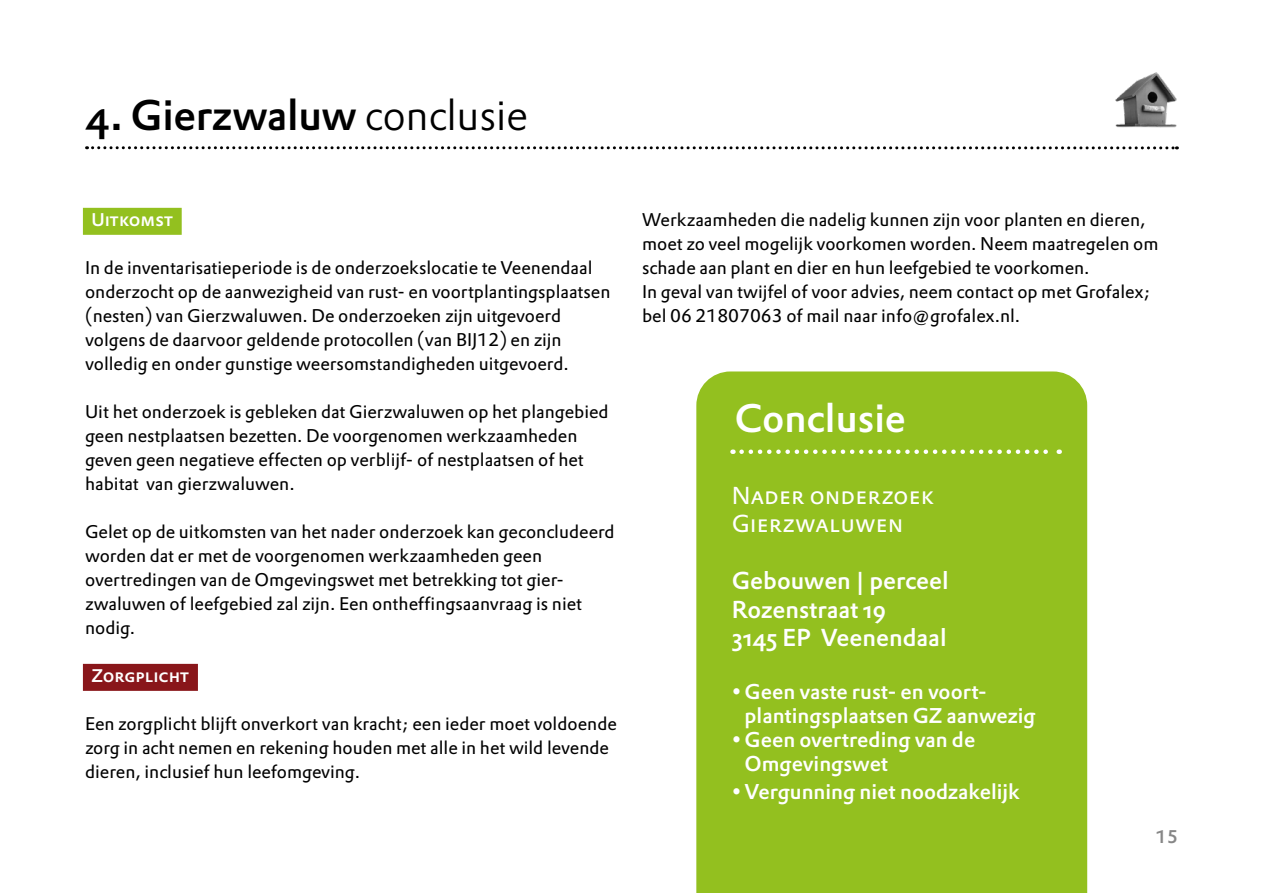
<style>
.page{position:relative;width:1263px;height:893px;background:#fff}
.page>*{position:absolute;margin:0;border:0;box-sizing:border-box;transform-origin:0 0}
.t1{font:42px "DTL Prokyon ST Medium";letter-spacing:-.01em;color:#000}
.t2{font:39px "DTL Prokyon T Medium";color:#fff}
.t3{font:24px/28.5px "DTL Prokyon ST Medium";color:#fff}
.t4{font:24px/28.5px "DTL Prokyon T Caps";color:#fff}
.t5{font:21px/24px "DTL Prokyon ST Medium";color:#fff}
.t6{font:18px/24px "DTL Prokyon T";color:#000}
.t7{font:500 18px "DTL Prokyon T Caps";color:#fff}
.t8{font:18px "DTL Prokyon T Medium";color:#878787}
.s1{font-family:"DTL Prokyon ST Light"}
</style>
<div class="page">
<svg style="left:87px;top:146px;width:1090px;height:3px"></svg>
<div style="left:83px;top:208px;width:99px;height:27px;background:#93c01f"></div>
<div style="left:83px;top:664px;width:115px;height:27px;background:#89161a"></div>
<div style="left:696px;top:371px;width:391px;height:522px;background:#93c01f"></div>
<svg style="left:741px;top:449px;width:319px;height:5px"></svg>
<img style="left:1115px;top:72px;width:62px;height:55px">
<svg style="left:733px;top:688px;width:7px;height:6px"></svg>
<svg style="left:733px;top:736px;width:7px;height:6px"></svg>
<svg style="left:733px;top:789px;width:6px;height:6px"></svg>
<h1 class="t1" style="left:85px;top:88px;width:444px">4. Gierzwaluw <span class="s1">conclusie</span></h1>
<p class="t7" style="left:91px;top:208px;width:83px">Uitkomst</p>
<p class="t6" style="left:85px;top:256px;width:527px">In de inventarisatieperiode is de onderzoekslocatie te Veenendaal onderzocht op de aanwezigheid van rust- en voortplantingsplaatsen (nesten) van Gierzwaluwen. De onderzoeken zijn uitgevoerd volgens de daarvoor geldende protocollen (van BIJ12) en zijn volledig en onder gunstige weersomstandigheden uitgevoerd.</p>
<p class="t6" style="left:85px;top:400px;width:525px">Uit het onderzoek is gebleken dat Gierzwaluwen op het plangebied geen nestplaatsen bezetten. De voorgenomen werkzaamheden geven geen negatieve effecten op verblijf- of nestplaatsen of het habitat van gierzwaluwen.</p>
<p class="t6" style="left:85px;top:520px;width:531px">Gelet op de uitkomsten van het nader onderzoek kan geconcludeerd worden dat er met de voorgenomen werkzaamheden geen overtredingen van de Omgevingswet met betrekking tot gier&shy;zwaluwen of leefgebied zal zijn. Een ontheffingsaanvraag is niet nodig.</p>
<p class="t7" style="left:91px;top:664px;width:99px">Zorgplicht</p>
<p class="t6" style="left:85px;top:712px;width:533px">Een zorgplicht blijft onverkort van kracht; een ieder moet voldoende zorg in acht nemen en rekening houden met alle in het wild levende dieren, inclusief hun leefomgeving.</p>
<p class="t6" style="left:642px;top:208px;width:518px">Werkzaamheden die nadelig kunnen zijn voor planten en dieren, moet zo veel mogelijk voorkomen worden. Neem maatregelen om schade aan plant en dier en hun leefgebied te voorkomen.<br>In geval van twijfel of voor advies, neem contact op met Grofalex; bel 06 21807063 of mail naar info@grofalex.nl.</p>
<h2 class="t2" style="left:734px;top:393px;width:173px">Conclusie</h2>
<h3 class="t4" style="left:732px;top:481px;width:204px">Nader onderzoek<br>Gierzwaluwen</h3>
<h3 class="t3" style="left:732px;top:566px;width:219px">Gebouwen | perceel<br>Rozenstraat 19<br>3145 EP Veenendaal</h3>
<p class="t5" style="left:744px;top:679px;width:293px">Geen vaste rust- en voort&shy;plantingsplaatsen GZ aanwezig<br>Geen overtreding van de<br>Omgevingswet</p>
<p class="t5" style="left:744px;top:780px;width:277px">Vergunning niet noodzakelijk</p>
<p class="t8" style="left:1156px;top:824px;width:23px">15</p>
</div>
